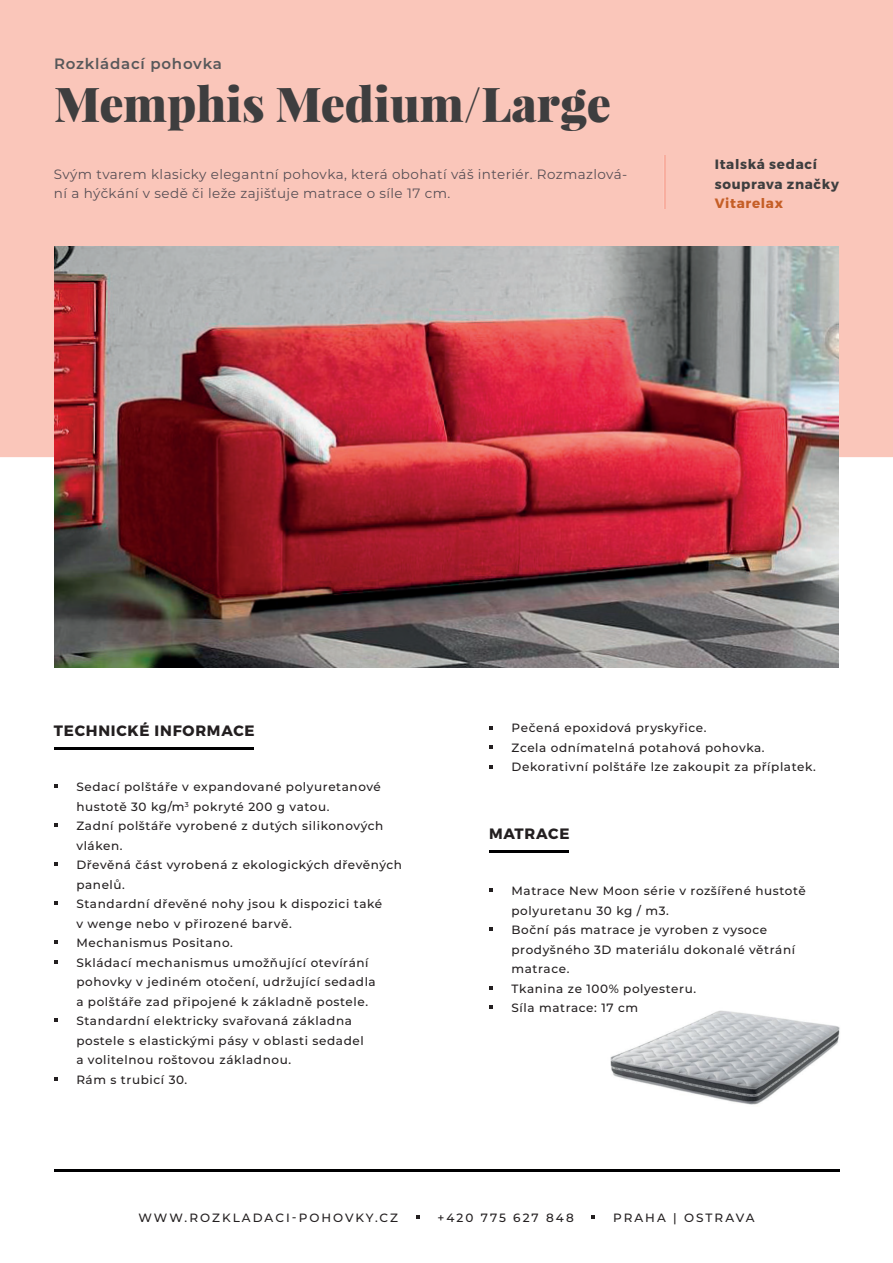
<style>
.page{position:relative;width:893px;height:1263px;background:#fff}
.page>*{position:absolute;margin:0;border:0;box-sizing:border-box;transform-origin:0 0}
.t1{font:900 48px "Playfair Display";color:#3e3e3f}
.t2{font:700 15px "Montserrat";letter-spacing:.05em;color:#231f20}
.t3{font:600 15px "Montserrat";letter-spacing:.05em;color:#57585a}
.t4{font:13.5px/19.5px "Montserrat";letter-spacing:.03em;color:#584f55}
.t5{font:700 13.5px/19.5px "Montserrat";letter-spacing:.05em;color:#3e3e3f}
.t6{font:700 13.5px "Montserrat";letter-spacing:.05em;color:#c55e26}
.t7{font:500 12px/19.5px "Montserrat";letter-spacing:.05em;color:#231f20}
.t8{font:500 12px "Montserrat";letter-spacing:.17em;color:#231f20}
</style>
<div class="page">
<div style="left:0;top:0;width:893px;height:457px;background:#fac6ba"></div>
<img style="left:54px;top:247px;width:785px;height:420px">
<hr style="left:54px;top:1169px;width:785px;height:2px;background:#000001">
<svg style="left:416px;top:1215px;width:4px;height:4px"></svg>
<svg style="left:592px;top:1215px;width:3px;height:4px"></svg>
<svg style="left:54px;top:784px;width:4px;height:4px"></svg>
<svg style="left:54px;top:823px;width:4px;height:4px"></svg>
<svg style="left:54px;top:862px;width:4px;height:4px"></svg>
<svg style="left:54px;top:901px;width:4px;height:4px"></svg>
<svg style="left:54px;top:940px;width:4px;height:4px"></svg>
<svg style="left:54px;top:960px;width:4px;height:4px"></svg>
<svg style="left:54px;top:1018px;width:4px;height:4px"></svg>
<svg style="left:54px;top:1077px;width:4px;height:4px"></svg>
<svg style="left:489px;top:726px;width:4px;height:3px"></svg>
<svg style="left:489px;top:745px;width:4px;height:4px"></svg>
<svg style="left:489px;top:765px;width:4px;height:3px"></svg>
<hr style="left:54px;top:747px;width:200px;height:2px;background:#000001">
<img style="left:610px;top:1010px;width:230px;height:95px">
<svg style="left:489px;top:889px;width:4px;height:3px"></svg>
<svg style="left:489px;top:928px;width:4px;height:3px"></svg>
<svg style="left:489px;top:986px;width:4px;height:4px"></svg>
<svg style="left:489px;top:1006px;width:4px;height:3px"></svg>
<hr style="left:489px;top:851px;width:80px;height:2px;background:#000001">
<hr style="left:664px;top:155px;width:2px;height:54px;background:#f8ae9f">
<p class="t3" style="left:54px;top:53px;width:169px">Rozkládací pohovka</p>
<h1 class="t1" style="left:54px;top:73px;width:559px">Memphis Medium/Large</h1>
<p class="t4" style="left:54px;top:164px;width:575px">Svým tvarem klasicky elegantní pohovka, která obohatí váš interiér. Rozmazlová&shy;ní a hýčkání v sedě či leže zajišťuje matrace o síle 17 cm.</p>
<p class="t5" style="left:715px;top:155px;width:126px">Italská sedací souprava značky</p>
<p class="t6" style="left:715px;top:195px;width:70px">Vitarelax</p>
<p class="t2" style="left:54px;top:721px;width:202px">TECHNICKÉ INFORMACE</p>
<p class="t7" style="left:76px;top:777px;width:327px">Sedací polštáře v expandované polyuretanové hustotě 30 kg/m<sup>3</sup> pokryté 200 g vatou.<br>Zadní polštáře vyrobené z dutých silikonových vláken.<br>Dřevěná část vyrobená z ekologických dřevěných panelů.<br>Standardní dřevěné nohy jsou k dispozici také<br>v wenge nebo v přirozené barvě.<br>Mechanismus Positano.<br>Skládací mechanismus umožňující otevírání pohovky v jediném otočení, udržující sedadla<br>a polštáře zad připojené k základně postele.<br>Standardní elektricky svařovaná základna postele s elastickými pásy v oblasti sedadel<br>a volitelnou roštovou základnou.<br>Rám s trubicí 30.</p>
<p class="t7" style="left:512px;top:718px;width:306px">Pečená epoxidová pryskyřice.<br>Zcela odnímatelná potahová pohovka.<br>Dekorativní polštáře lze zakoupit za příplatek.</p>
<p class="t2" style="left:489px;top:825px;width:82px">MATRACE</p>
<p class="t7" style="left:511px;top:881px;width:296px">Matrace New Moon série v rozšířené hustotě polyuretanu 30 kg / m3.<br>Boční pás matrace je vyroben z vysoce prodyšného 3D materiálu dokonalé větrání matrace.<br>Tkanina ze 100% polyesteru.<br>Síla matrace: 17 cm</p>
<p class="t8" style="left:138px;top:1209px;width:261px">WWW.ROZKLADACI-POHOVKY.CZ</p>
<p class="t8" style="left:437px;top:1209px;width:138px">+420 775 627 848</p>
<p class="t8" style="left:613px;top:1209px;width:143px">PRAHA | OSTRAVA</p>
</div>
